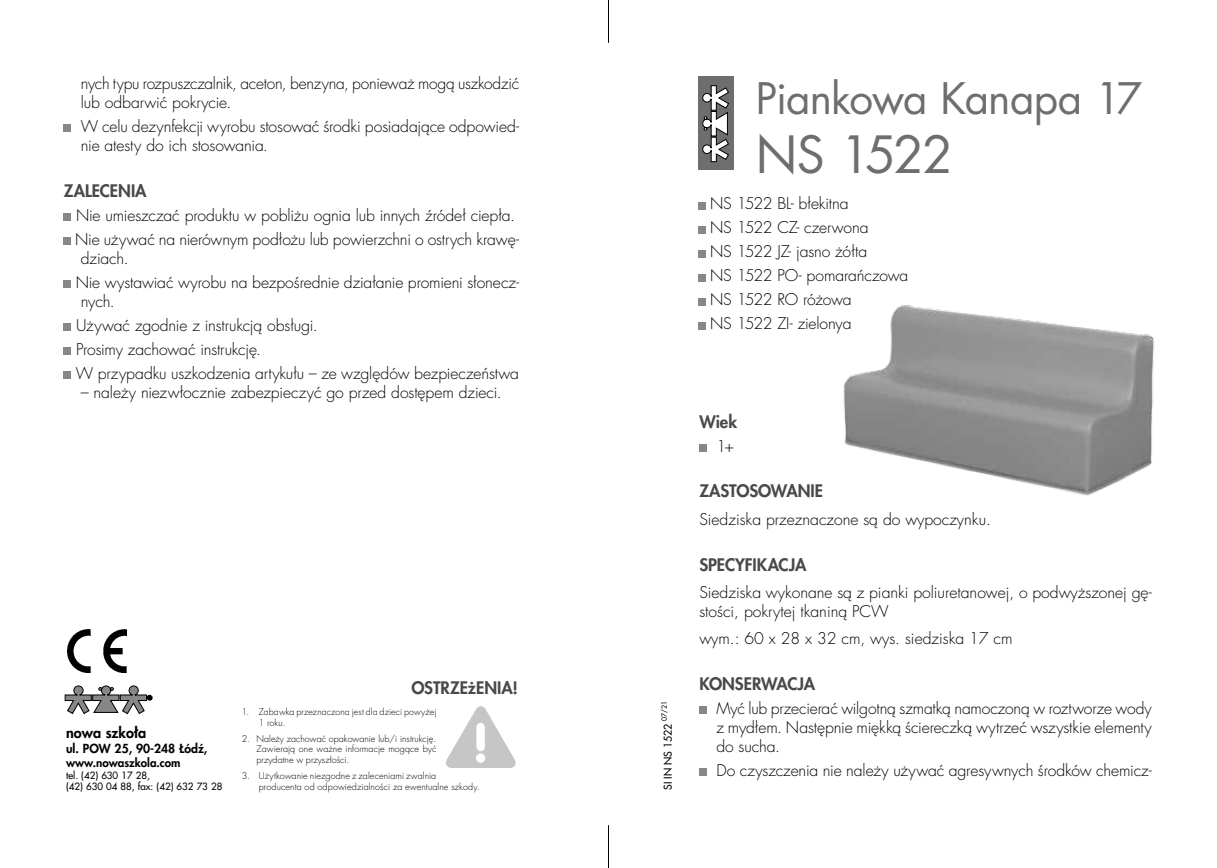
<style>
.page{position:relative;width:1217px;height:868px;background:#fff}
.page>*{position:absolute;margin:0;border:0;box-sizing:border-box;transform-origin:0 0}
.t1{font:49.95px "Futura LTS Book";letter-spacing:-.05em;color:#6e6e6e}
.t2{font:42.3px "Futura LTS Book";letter-spacing:-.02em;color:#6e6e6e}
.t3{font:800 16.8px "Futura LTS";letter-spacing:-.005em;color:#494949}
.t4{font:300 15.75px/24px "Futura LTS";letter-spacing:-.005em;color:#000}
.t5{font:800 14.4px "Futura LTS";color:#000}
.t6{font:800 12.15px "Futura LTS";color:#000}
.t7{font:800 11.55px "Futura LTS";color:#000}
.t8{font:10.5px "Futura LTS";color:#000}
.t9{font:9.75px/11.7px "Futura LTS";color:#000}
.t10{font:300 9px/10.8px "Futura LTS";letter-spacing:.005em;color:#000}
.t11{font:6.9px "Futura LTS";color:#000}
</style>
<div class="page">
<div style="left:699px;top:444px;width:7px;height:7px;background:#878787"></div>
<div style="left:699px;top:706px;width:7px;height:8px;background:#878787"></div>
<div style="left:699px;top:768px;width:7px;height:7px;background:#878787"></div>
<img style="left:843px;top:305px;width:312px;height:191px">
<hr style="left:608px;top:0;width:1px;height:43px;background:#000">
<hr style="left:608px;top:825px;width:1px;height:42px;background:#000">
<div style="left:697px;top:77px;width:36px;height:93px;background:#6e6e6e"></div>
<svg style="left:702px;top:85px;width:26px;height:77px"></svg>
<div style="left:64px;top:125px;width:7px;height:7px;background:#878787"></div>
<div style="left:64px;top:213px;width:7px;height:8px;background:#878787"></div>
<div style="left:64px;top:237px;width:7px;height:8px;background:#878787"></div>
<div style="left:64px;top:280px;width:7px;height:8px;background:#878787"></div>
<div style="left:64px;top:323px;width:7px;height:7px;background:#878787"></div>
<div style="left:64px;top:347px;width:7px;height:7px;background:#878787"></div>
<div style="left:64px;top:371px;width:7px;height:7px;background:#878787"></div>
<div style="left:697px;top:202px;width:8px;height:7px;background:#878787"></div>
<div style="left:697px;top:226px;width:8px;height:7px;background:#878787"></div>
<div style="left:697px;top:250px;width:8px;height:7px;background:#878787"></div>
<div style="left:697px;top:274px;width:8px;height:7px;background:#878787"></div>
<div style="left:697px;top:298px;width:8px;height:7px;background:#878787"></div>
<div style="left:697px;top:322px;width:8px;height:7px;background:#878787"></div>
<img style="left:67px;top:629px;width:59px;height:43px">
<img style="left:446px;top:706px;width:70px;height:62px">
<svg style="left:65px;top:685px;width:87px;height:29px"></svg>
<p class="t4" style="left:81px;top:74px;width:439px;line-height:18.9px">nych typu rozpuszczalnik, aceton, benzyna, ponieważ mogą uszkodzić lub odbarwić pokrycie.</p>
<p class="t4" style="left:81px;top:117px;width:439px;line-height:18.9px">W celu dezynfekcji wyrobu stosować środki posiadające odpowied&shy;nie atesty do ich stosowania.</p>
<p class="t3" style="left:64px;top:179px;width:84px">ZALECENIA</p>
<p class="t4" style="left:75px;top:203px;width:445px">Nie umieszczać produktu w pobliżu ognia lub innych źródeł ciepła.<br>Nie używać na nierównym podłożu lub powierzchni o ostrych krawę-</p>
<p class="t4" style="left:76px;top:246px;width:445px;text-indent:5px">dziach.<br>Nie wystawiać wyrobu na bezpośrednie działanie promieni słonecz-</p>
<p class="t4" style="left:76px;top:289px;width:445px;text-indent:5px">nych.<br>Używać zgodnie z instrukcją obsługi.<br>Prosimy zachować instrukcję.<br>W przypadku uszkodzenia artykułu – ze względów bezpieczeństwa</p>
<p class="t4" style="left:81px;top:380px;width:422px">– należy niezwłocznie zabezpieczyć go przed dostępem dzieci.</p>
<p class="t5" style="left:66px;top:723px;width:82px">nowa szko³a</p>
<p class="t6" style="left:66px;top:740px;width:143px">ul. POW 25, 90-248 £ódŸ,</p>
<p class="t7" style="left:66px;top:754px;width:116px">www.nowaszkola.com</p>
<p class="t9" style="left:66px;top:769px;width:158px">tel. (42) 630 17 28,<br>(42) 630 04 88, fax: (42) 632 73 28</p>
<p class="t3" style="left:411px;top:676px;width:108px">OSTRZE¿ENIA!</p>
<p class="t10" style="left:259px;top:706px;width:179px;text-indent:-17px">1. Zabawka przeznaczona jest dla dzieci powy¿ej<br>1 roku.</p>
<p class="t10" style="left:256px;top:733px;width:181px;text-align:justify;text-indent:-15px">2. Nale¿y zachowaæ opakowanie lub/i instrukcjê.<br>Zawieraj¹ one wa¿ne informacje mog¹ce byæ przydatne w przysz³oœci.</p>
<p class="t10" style="left:259px;top:770px;width:223px;text-indent:-17px">3. U¿ytkowanie niezgodne z zaleceniami zwalnia producenta od odpowiedzialnoœci za ewentualne szkody.</p>
<h2 class="t2" style="left:755px;top:72px;width:388px">Piankowa Kanapa 17</h2>
<h1 class="t1" style="left:755px;top:122px;width:198px">NS 1522</h1>
<p class="t4" style="left:710px;top:192px;width:200px">NS 1522 BL- błekitna<br>NS 1522 CZ- czerwona<br>NS 1522 JZ- jasno żółta<br>NS 1522 PO- pomarańczowa<br>NS 1522 RO różowa<br>NS 1522 ZI- zielonya</p>
<p class="t11" style="left:659px;top:720px;width:21px;rotate:-90deg">07/21</p>
<p class="t8" style="left:660px;top:789px;width:68px;rotate:-90deg">SI IN NS 1522</p>
<p class="t3" style="left:699px;top:410px;width:39px">Wiek</p>
<p class="t4" style="left:716px;top:434px;width:19px">1+</p>
<p class="t3" style="left:699px;top:480px;width:125px">ZASTOSOWANIE</p>
<p class="t4" style="left:699px;top:507px;width:293px">Siedziska przeznaczone są do wypoczynku.</p>
<p class="t3" style="left:699px;top:553px;width:108px">SPECYFIKACJA</p>
<p class="t4" style="left:699px;top:583px;width:453px;line-height:18.9px">Siedziska wykonane są z pianki poliuretanowej, o podwyższonej gę&shy;stości, pokrytej tkaniną PCW</p>
<p class="t4" style="left:699px;top:626px;width:314px">wym.: 60 x 28 x 32 cm, wys. siedziska 17 cm</p>
<p class="t3" style="left:699px;top:672px;width:117px">KONSERWACJA</p>
<p class="t4" style="left:716px;top:699px;width:437px;line-height:18.9px;text-align:justify">Myć lub przecierać wilgotną szmatką namoczoną w roztworze wody z mydłem. Następnie miękką ściereczką wytrzeć wszystkie elementy do sucha.</p>
<p class="t4" style="left:716px;top:758px;width:436px">Do czyszczenia nie należy używać agresywnych środków chemicz-</p>
</div>
